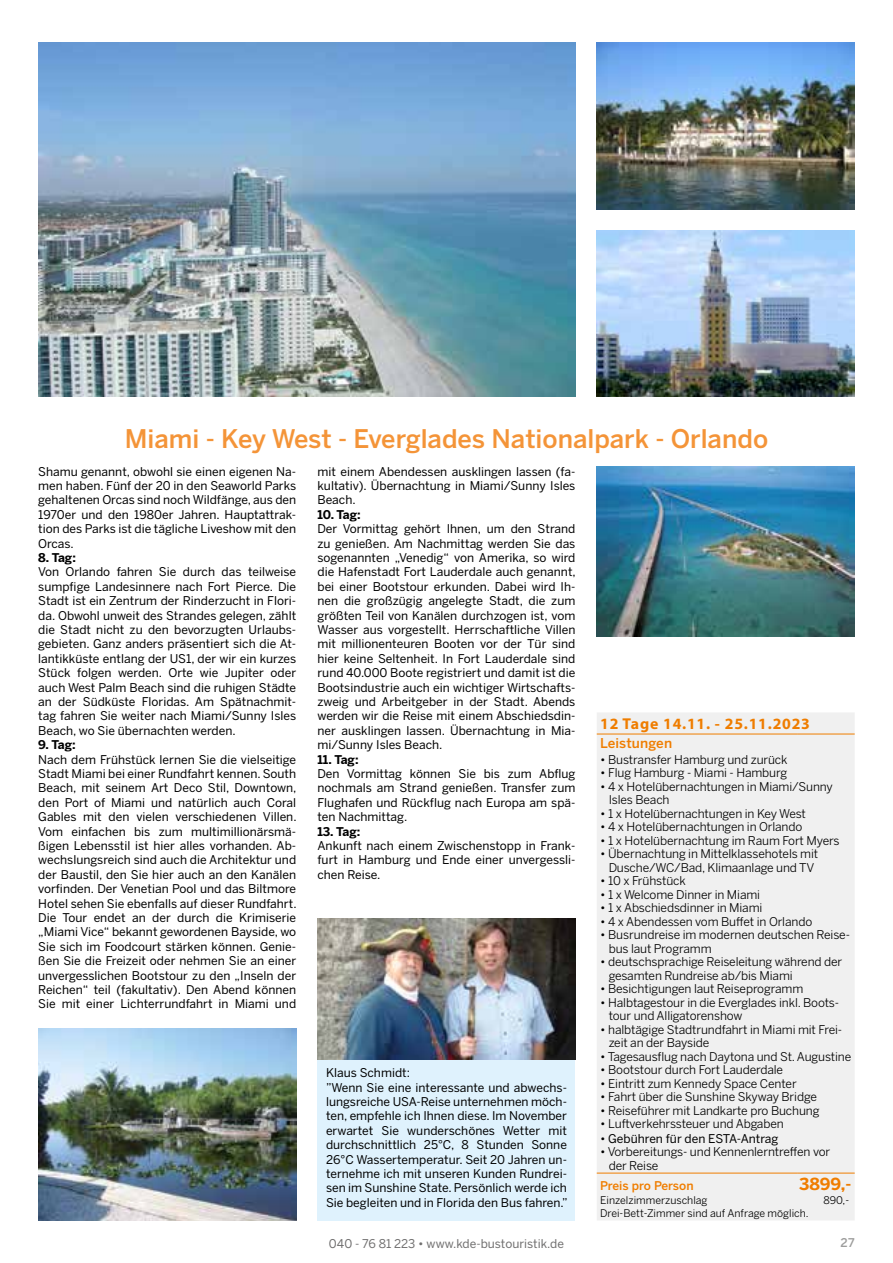
<style>
.page{position:relative;width:893px;height:1263px;background:#fff}
.page>*{position:absolute;margin:0;border:0;box-sizing:border-box;transform-origin:0 0}
.t1{font:500 25.5px "Benton Sans";color:#f49438}
.t2{font:700 16.5px "Benton Sans";color:#ef7d00}
.t3{font:700 15.75px "Myriad Pro";letter-spacing:.05em;color:#ef7d00}
.t4{font:500 13.5px "Benton Sans";letter-spacing:.01em;color:#ef7d00}
.t5{font:12px/14.4px "Benton Sans";color:#000;text-align:justify}
.t6{font:12px/13.5px "Benton Sans";letter-spacing:-.01em;color:#000}
.t7{font:12px "Benton Sans";color:#706f6f}
.t8{font:700 12px "Benton Sans";color:#000}
.t9{font:500 12px "Benton Sans";letter-spacing:-.005em;color:#ef7d00}
.t10{font:500 12px "Benton Sans";color:#9d9d9c}
.t11{font:10.5px "Benton Sans";color:#000}
.s1{font-style:inherit}
</style>
<div class="page">
<div style="left:597px;top:713px;width:258px;height:507px;background:#f0f0f0"></div>
<hr style="left:597px;top:734px;width:201px;height:1px;background:#ef7d00">
<hr style="left:798px;top:734px;width:57px;height:1px;background:#ef7d00">
<hr style="left:597px;top:1173px;width:201px;height:1px;background:#ef7d00">
<hr style="left:798px;top:1173px;width:57px;height:1px;background:#ef7d00">
<div style="left:317px;top:1060px;width:258px;height:160px;background:#dff2fd"></div>
<img style="left:38px;top:43px;width:537px;height:354px">
<img style="left:597px;top:43px;width:258px;height:166px">
<img style="left:597px;top:230px;width:258px;height:167px">
<img style="left:38px;top:1028px;width:258px;height:192px">
<img style="left:317px;top:918px;width:258px;height:142px">
<img style="left:597px;top:466px;width:258px;height:170px">
<h1 class="t1" style="left:125px;top:423px;width:645px">Miami - Key West - Everglades Nationalpark - Orlando</h1>
<p class="t5" style="left:38px;top:464px;width:259px">Shamu genannt, obwohl sie einen eigenen Na&shy;men haben. Fünf der 20 in den Seaworld Parks gehaltenen Orcas sind noch Wildfänge, aus den 1970er und den 1980er Jahren. Hauptattrak&shy;tion des Parks ist die tägliche Liveshow mit den Orcas.</p>
<p class="t8" style="left:38px;top:550px;width:39px">8. Tag:</p>
<p class="t5" style="left:38px;top:565px;width:259px">Von Orlando fahren Sie durch das teilweise sumpfige Landesinnere nach Fort Pierce. Die Stadt ist ein Zentrum der Rinderzucht in Flori&shy;da. Obwohl unweit des Strandes gelegen, zählt die Stadt nicht zu den bevorzugten Urlaubs&shy;gebieten. Ganz anders präsentiert sich die At&shy;lantikküste entlang der US1, der wir ein kurzes Stück folgen werden. Orte wie Jupiter oder auch West Palm Beach sind die ruhigen Städte an der Südküste Floridas. Am Spätnachmit&shy;tag fahren Sie weiter nach Miami/Sunny Isles Beach, wo Sie übernachten werden.</p>
<p class="t8" style="left:38px;top:738px;width:39px">9. Tag:</p>
<p class="t5" style="left:38px;top:752px;width:260px">Nach dem Frühstück lernen Sie die vielseitige Stadt Miami bei einer Rundfahrt kennen. South Beach, mit seinem Art Deco Stil, Downtown, den Port of Miami und natürlich auch Coral Gables mit den vielen verschiedenen Villen.<br>Vom einfachen bis zum multimillionärsmä&shy;ßigen Lebensstil ist hier alles vorhanden. Ab&shy;wechslungsreich sind auch die Architektur und der Baustil, den Sie hier auch an den Kanälen vorfinden. Der Venetian Pool und das Biltmore Hotel sehen Sie ebenfalls auf dieser Rundfahrt.<br>Die Tour endet an der durch die Krimiserie „Miami Vice“ bekannt gewordenen Bayside, wo Sie sich im Foodcourt stärken können. Genie&shy;ßen Sie die Freizeit oder nehmen Sie an einer unvergesslichen Bootstour zu den „Inseln der Reichen“ teil (fakultativ). Den Abend können Sie mit einer Lichterrundfahrt in Miami und</p>
<p class="t5" style="left:317px;top:464px;width:259px">mit einem Abendessen ausklingen lassen (fa&shy;kultativ). Übernachtung in Miami/Sunny Isles Beach.</p>
<p class="t8" style="left:317px;top:507px;width:45px">10. Tag:</p>
<p class="t5" style="left:317px;top:521px;width:260px">Der Vormittag gehört Ihnen, um den Strand zu genießen. Am Nachmittag werden Sie das sogenannten „Venedig“ von Amerika, so wird die Hafenstadt Fort Lauderdale auch genannt, bei einer Bootstour erkunden. Dabei wird Ih&shy;nen die großzügig angelegte Stadt, die zum größten Teil von Kanälen durchzogen ist, vom Wasser aus vorgestellt. Herrschaftliche Villen mit millionenteuren Booten vor der Tür sind hier keine Seltenheit. In Fort Lauderdale sind rund 40.000 Boote registriert und damit ist die Bootsindustrie auch ein wichtiger Wirtschafts&shy;zweig und Arbeitgeber in der Stadt. Abends werden wir die Reise mit einem Abschiedsdin&shy;ner ausklingen lassen. Übernachtung in Mia&shy;mi/Sunny Isles Beach.</p>
<p class="t8" style="left:317px;top:752px;width:43px">11. Tag:</p>
<p class="t5" style="left:317px;top:766px;width:259px">Den Vormittag können Sie bis zum Abflug nochmals am Strand genießen. Transfer zum Flughafen und Rückflug nach Europa am spä&shy;ten Nachmittag.</p>
<p class="t8" style="left:317px;top:824px;width:44px">13. Tag:</p>
<p class="t5" style="left:317px;top:838px;width:259px">Ankunft nach einem Zwischenstopp in Frank&shy;furt in Hamburg und Ende einer unvergessli&shy;chen Reise.</p>
<h3 class="t3" style="left:600px;top:713px;width:211px">12 Tage 14.11. - 25.11.2023</h3>
<p class="t4" style="left:600px;top:735px;width:74px">Leistungen</p>
<p class="t6" style="left:600px;top:752px;width:189px">• Bustransfer Hamburg und zurück</p>
<p class="t6" style="left:600px;top:766px;width:189px">• Flug Hamburg - Miami - Hamburg</p>
<p class="t6" style="left:609px;top:779px;width:226px;text-indent:-9px">• 4 x Hotelübernachtungen in Miami/Sunny<br>Isles Beach</p>
<p class="t6" style="left:600px;top:806px;width:207px">• 1 x Hotelübernachtungen in Key West</p>
<p class="t6" style="left:600px;top:820px;width:204px">• 4 x Hotelübernachtungen in Orlando</p>
<p class="t6" style="left:600px;top:833px;width:241px">• 1 x Hotelübernachtung im Raum Fort Myers</p>
<p class="t6" style="left:600px;top:847px;width:220px;text-align:center">• Übernachtung in Mittelklassehotels mit<br>Dusche/WC/Bad, Klimaanlage und TV</p>
<p class="t6" style="left:600px;top:874px;width:87px">• 10 x Frühstück</p>
<p class="t6" style="left:600px;top:887px;width:162px">• 1 x Welcome Dinner in Miami</p>
<p class="t6" style="left:600px;top:901px;width:164px">• 1 x Abschiedsdinner in Miami</p>
<p class="t6" style="left:600px;top:914px;width:214px">• 4 x Abendessen vom Buffet in Orlando</p>
<p class="t6" style="left:609px;top:928px;width:243px;text-indent:-9px">• Busrundreise im modernen deutschen Reise&shy;bus laut Programm</p>
<p class="t6" style="left:609px;top:955px;width:235px;text-indent:-9px">• deutschsprachige Reiseleitung während der gesamten Rundreise ab/bis Miami</p>
<p class="t6" style="left:600px;top:982px;width:205px">• Besichtigungen laut Reiseprogramm</p>
<p class="t6" style="left:609px;top:995px;width:232px;text-indent:-9px">• Halbtagestour in die Everglades inkl. Boots&shy;tour und Alligatorenshow</p>
<p class="t6" style="left:609px;top:1022px;width:235px;text-indent:-9px">• halbtägige Stadtrundfahrt in Miami mit Frei&shy;zeit an der Bayside</p>
<p class="t6" style="left:600px;top:1049px;width:253px">• Tagesausflug nach Daytona und St. Augustine</p>
<p class="t6" style="left:600px;top:1063px;width:184px">• Bootstour durch Fort Lauderdale</p>
<p class="t6" style="left:600px;top:1076px;width:198px">• Eintritt zum Kennedy Space Center</p>
<p class="t6" style="left:600px;top:1090px;width:218px">• Fahrt über die Sunshine Skyway Bridge</p>
<p class="t6" style="left:600px;top:1103px;width:221px">• Reiseführer mit Landkarte pro Buchung</p>
<p class="t6" style="left:600px;top:1117px;width:185px">• Luftverkehrssteuer und Abgaben</p>
<p class="t5" style="left:600px;top:1131px;width:180px"><span class="s1">•</span> Gebühren für den ESTA-Antrag</p>
<p class="t6" style="left:609px;top:1145px;width:223px;text-indent:-9px">• Vorbereitungs- und Kennenlerntreffen vor der Reise</p>
<p class="t9" style="left:600px;top:1179px;width:95px">Preis pro Person</p>
<h2 class="t2" style="left:799px;top:1174px;width:54px">3899,-</h2>
<p class="t11" style="left:600px;top:1194px;width:109px">Einzelzimmerzuschlag</p>
<p class="t11" style="left:823px;top:1194px;width:27px">890,-</p>
<p class="t11" style="left:600px;top:1207px;width:210px">Drei-Bett-Zimmer sind auf Anfrage möglich.</p>
<p class="t5" style="left:326px;top:1065px;width:243px;text-align:left">Klaus Schmidt:<br>”Wenn Sie eine interessante und abwechs&shy;lungsreiche USA-Reise unternehmen möch&shy;ten, empfehle ich Ihnen diese. Im November erwartet Sie wunderschönes Wetter mit durchschnittlich 25°C, 8 Stunden Sonne 26°C Wassertemperatur. Seit 20 Jahren un&shy;ternehme ich mit unseren Kunden Rundrei&shy;sen im Sunshine State. Persönlich werde ich Sie begleiten und in Florida den Bus fahren.”</p>
<p class="t7" style="left:329px;top:1236px;width:236px">040 - 76 81 223 • www.kde-bustouristik.de</p>
<p class="t10" style="left:841px;top:1236px;width:15px">27</p>
</div>
